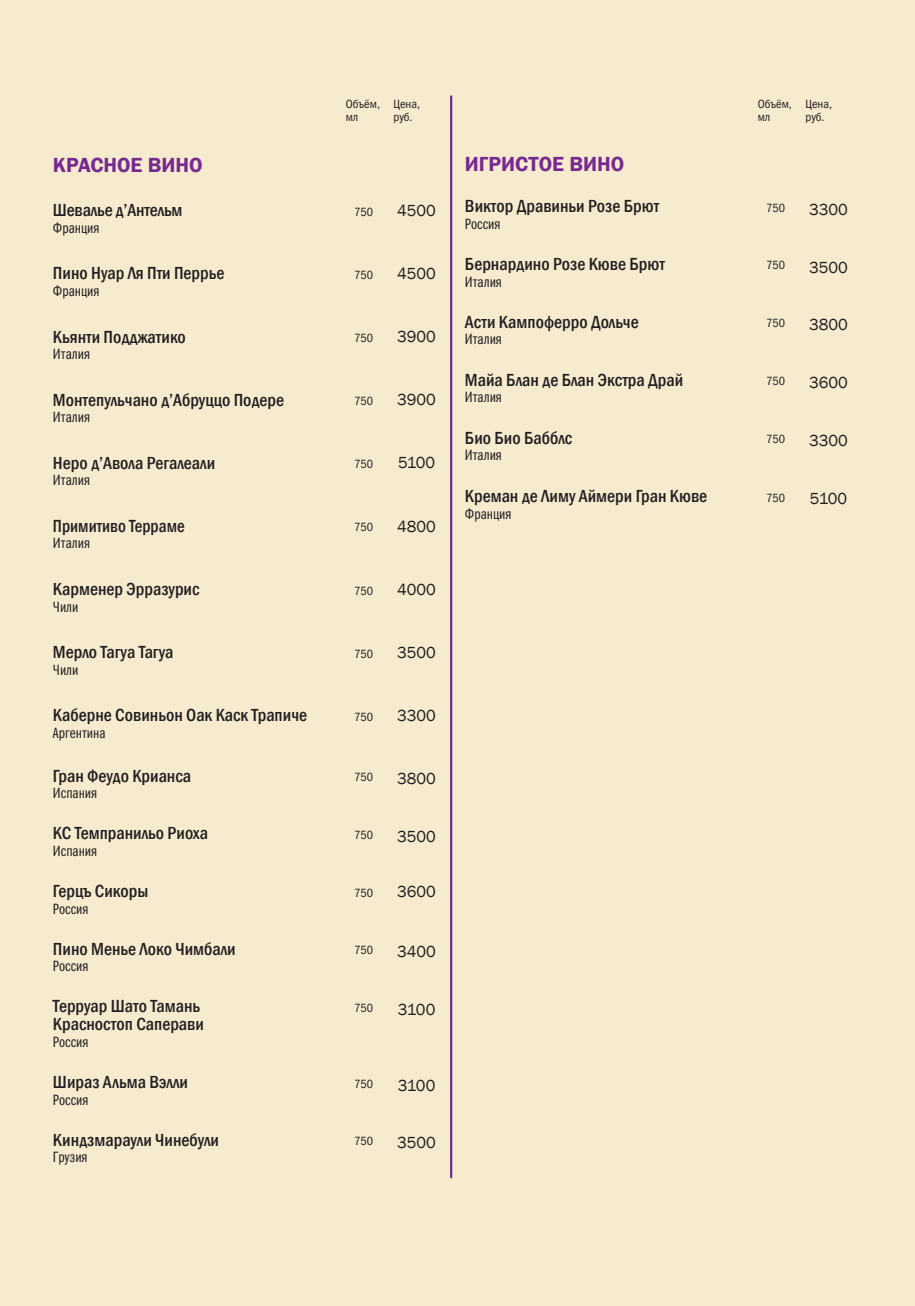
<style>
.page{position:relative;width:915px;height:1306px;background:#fff}
.page>*{position:absolute;margin:0;border:0;box-sizing:border-box;transform-origin:0 0}
.t1{font:600 21px "Franklin Gothic";color:#762a91}
.t2{font:500 condensed 18px/18px "Franklin Gothic";color:#231f20}
.t3{font:500 condensed 18px "Franklin Gothic";color:#231f20;scale:.95 1}
.t4{font:16.5px "Franklin Gothic";color:#231f20}
.t5{font:15px "Franklin Gothic Book Cmp ITC";color:#231f20}
.t6{font:12px/13.5px "Franklin Gothic Book Cond ITC";color:#231f20}
</style>
<div class="page">
<div style="left:0;top:0;width:914px;height:1305px;background:#f6ebcf"></div>
<hr style="left:450px;top:96px;width:2px;height:1081px;background:#762a91">
<p class="t6" style="left:345px;top:97px;width:36px">Объём, мл</p>
<p class="t6" style="left:393px;top:97px;width:28px">Цена, руб.</p>
<p class="t6" style="left:757px;top:97px;width:36px">Объём, мл</p>
<p class="t6" style="left:805px;top:97px;width:28px">Цена, руб.</p>
<p class="t1" style="left:53px;top:152px;width:151px">КРАСНОЕ ВИНО</p>
<p class="t2" style="left:53px;top:201px;width:131px">Шевалье д’Антельм</p>
<p class="t5" style="left:53px;top:219px;width:48px">Франция</p>
<p class="t6" style="left:354px;top:205px;width:21px">750</p>
<p class="t4" style="left:397px;top:200px;width:40px">4500</p>
<p class="t1" style="left:465px;top:151px;width:161px">ИГРИСТОЕ ВИНО</p>
<p class="t2" style="left:465px;top:197px;width:196px">Виктор Дравиньи Розе Брют</p>
<p class="t5" style="left:465px;top:215px;width:37px">Россия</p>
<p class="t6" style="left:765px;top:201px;width:21px">750</p>
<p class="t4" style="left:809px;top:199px;width:40px">3300</p>
<p class="t2" style="left:53px;top:264px;width:173px">Пино Нуар Ля Пти Перрье</p>
<p class="t5" style="left:53px;top:282px;width:48px">Франция</p>
<p class="t6" style="left:354px;top:268px;width:21px">750</p>
<p class="t4" style="left:397px;top:263px;width:40px">4500</p>
<p class="t2" style="left:465px;top:255px;width:201px">Бернардино Розе Кюве Брют</p>
<p class="t5" style="left:465px;top:273px;width:39px">Италия</p>
<p class="t6" style="left:765px;top:259px;width:21px">750</p>
<p class="t4" style="left:809px;top:257px;width:40px">3500</p>
<p class="t2" style="left:53px;top:327px;width:134px">Кьянти Подджатико</p>
<p class="t5" style="left:53px;top:345px;width:39px">Италия</p>
<p class="t6" style="left:354px;top:331px;width:21px">750</p>
<p class="t4" style="left:397px;top:326px;width:40px">3900</p>
<p class="t2" style="left:465px;top:312px;width:175px">Асти Кампоферро Дольче</p>
<p class="t5" style="left:465px;top:330px;width:39px">Италия</p>
<p class="t6" style="left:765px;top:316px;width:21px">750</p>
<p class="t4" style="left:809px;top:314px;width:40px">3800</p>
<p class="t2" style="left:53px;top:390px;width:233px">Монтепульчано д’Абруццо Подере</p>
<p class="t5" style="left:53px;top:408px;width:39px">Италия</p>
<p class="t6" style="left:354px;top:394px;width:21px">750</p>
<p class="t4" style="left:397px;top:389px;width:40px">3900</p>
<p class="t2" style="left:465px;top:370px;width:220px">Майа Блан де Блан Экстра Драй</p>
<p class="t5" style="left:465px;top:388px;width:39px">Италия</p>
<p class="t6" style="left:765px;top:374px;width:21px">750</p>
<p class="t4" style="left:809px;top:372px;width:40px">3600</p>
<p class="t2" style="left:53px;top:453px;width:164px">Неро д’Авола Регалеали</p>
<p class="t5" style="left:53px;top:472px;width:39px">Италия</p>
<p class="t6" style="left:354px;top:457px;width:21px">750</p>
<p class="t4" style="left:398px;top:452px;width:39px">5100</p>
<p class="t2" style="left:465px;top:428px;width:109px">Био Био Бабблс</p>
<p class="t5" style="left:465px;top:446px;width:39px">Италия</p>
<p class="t6" style="left:765px;top:432px;width:21px">750</p>
<p class="t4" style="left:809px;top:430px;width:40px">3300</p>
<p class="t3" style="left:53px;top:514px;width:140px">Примитиво Терраме</p>
<p class="t5" style="left:53px;top:535px;width:39px">Италия</p>
<p class="t6" style="left:354px;top:520px;width:21px">750</p>
<p class="t4" style="left:397px;top:515px;width:40px">4800</p>
<p class="t2" style="left:465px;top:487px;width:244px">Креман де Лиму Аймери Гран Кюве</p>
<p class="t5" style="left:465px;top:505px;width:48px">Франция</p>
<p class="t6" style="left:765px;top:491px;width:21px">750</p>
<p class="t4" style="left:809px;top:488px;width:39px">5100</p>
<p class="t2" style="left:53px;top:580px;width:148px">Карменер Эрразурис</p>
<p class="t5" style="left:53px;top:598px;width:27px">Чили</p>
<p class="t6" style="left:354px;top:584px;width:21px">750</p>
<p class="t4" style="left:397px;top:579px;width:40px">4000</p>
<p class="t2" style="left:53px;top:643px;width:122px">Мерло Тагуа Тагуа</p>
<p class="t5" style="left:53px;top:661px;width:27px">Чили</p>
<p class="t6" style="left:354px;top:647px;width:21px">750</p>
<p class="t4" style="left:397px;top:642px;width:40px">3500</p>
<p class="t2" style="left:53px;top:706px;width:255px">Каберне Совиньон Оак Каск Трапиче</p>
<p class="t5" style="left:53px;top:724px;width:54px">Аргентина</p>
<p class="t6" style="left:354px;top:710px;width:21px">750</p>
<p class="t4" style="left:397px;top:705px;width:40px">3300</p>
<p class="t2" style="left:53px;top:766px;width:140px">Гран Феудо Крианса</p>
<p class="t5" style="left:53px;top:784px;width:46px">Испания</p>
<p class="t6" style="left:354px;top:770px;width:21px">750</p>
<p class="t4" style="left:397px;top:768px;width:40px">3800</p>
<p class="t2" style="left:53px;top:824px;width:156px">КС Темпранильо Риоха</p>
<p class="t5" style="left:53px;top:842px;width:46px">Испания</p>
<p class="t6" style="left:354px;top:827px;width:21px">750</p>
<p class="t4" style="left:397px;top:826px;width:40px">3500</p>
<p class="t2" style="left:53px;top:882px;width:97px">Герцъ Сикоры</p>
<p class="t5" style="left:53px;top:900px;width:37px">Россия</p>
<p class="t6" style="left:354px;top:885px;width:21px">750</p>
<p class="t4" style="left:397px;top:881px;width:40px">3600</p>
<p class="t2" style="left:53px;top:939px;width:184px">Пино Менье Локо Чимбали</p>
<p class="t5" style="left:53px;top:957px;width:37px">Россия</p>
<p class="t6" style="left:354px;top:943px;width:21px">750</p>
<p class="t4" style="left:397px;top:941px;width:40px">3400</p>
<p class="t2" style="left:53px;top:997px;width:152px">Терруар Шато Тамань<br>Красностоп Саперави</p>
<p class="t5" style="left:53px;top:1033px;width:37px">Россия</p>
<p class="t6" style="left:354px;top:1001px;width:21px">750</p>
<p class="t4" style="left:398px;top:999px;width:39px">3100</p>
<p class="t2" style="left:53px;top:1072px;width:136px">Шираз Альма Вэлли</p>
<p class="t5" style="left:53px;top:1091px;width:37px">Россия</p>
<p class="t6" style="left:354px;top:1076px;width:21px">750</p>
<p class="t4" style="left:398px;top:1074px;width:39px">3100</p>
<p class="t2" style="left:53px;top:1130px;width:168px">Киндзмараули Чинебули</p>
<p class="t5" style="left:53px;top:1148px;width:36px">Грузия</p>
<p class="t6" style="left:354px;top:1134px;width:21px">750</p>
<p class="t4" style="left:397px;top:1132px;width:40px">3500</p>
</div>
